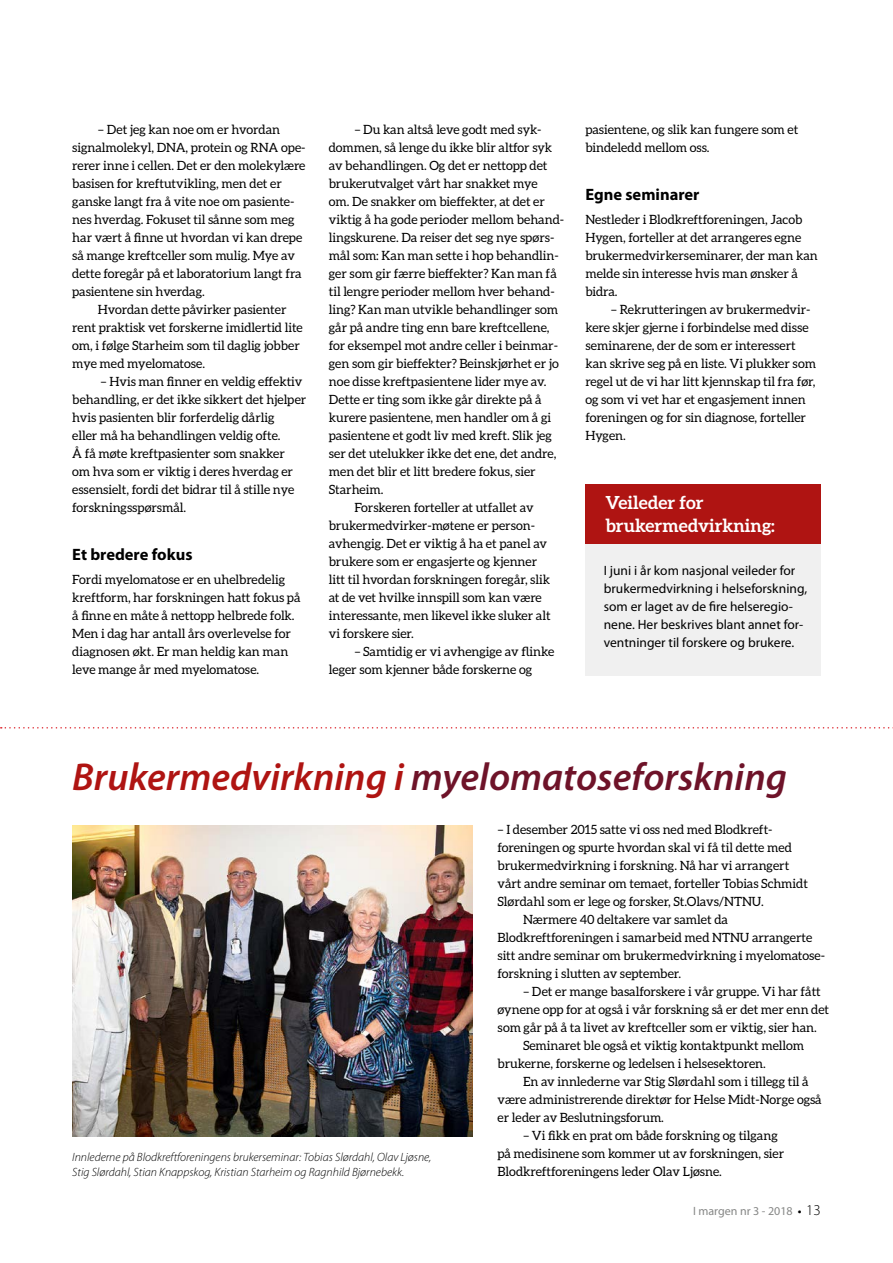
<style>
.page{position:relative;width:893px;height:1263px;background:#fff}
.page>*{position:absolute;margin:0;border:0;box-sizing:border-box;transform-origin:0 0}
.t1{font:italic 600 39px "Myriad Pro";color:#6e1329}
.t2{font:700 18px/22.5px "Aleo";color:#fff}
.t3{font:700 16.5px "Myriad Pro";color:#000}
.t4{font:13.5px/18px "Myriad Pro";color:#000}
.t5{font:12.75px/18px "Aleo";letter-spacing:-.005em;color:#000}
.t6{font:italic 300 12px/15px "Myriad Pro";color:#000}
.t7{font:12px "Myriad Pro";color:#868786}
.s1{color:#af1412}
.s2{font-weight:600;color:#000}
.s3{font-weight:300;font-size:15px;color:#000}
</style>
<div class="page">
<img style="left:72px;top:825px;width:400px;height:311px">
<div style="left:585px;top:489px;width:236px;height:187px;background:#f0f0f0"></div>
<div style="left:585px;top:484px;width:236px;height:59px;background:#af1412"></div>
<svg style="left:1px;top:727px;width:892px;height:1px"></svg>
<p class="t5" style="left:72px;top:120px;width:235px;text-indent:26px">– Det jeg kan noe om er hvordan signalmolekyl, DNA, protein og RNA ope&shy;rerer inne i cellen. Det er den molekylære basisen for kreftutvikling, men det er ganske langt fra å vite noe om pasiente&shy;nes hverdag. Fokuset til sånne som meg har vært å finne ut hvordan vi kan drepe så mange kreftceller som mulig. Mye av dette foregår på et laboratorium langt fra pasientene sin hverdag.</p>
<p class="t5" style="left:72px;top:300px;width:232px;text-indent:26px">Hvordan dette påvirker pasienter rent praktisk vet forskerne imidlertid lite om, i følge Starheim som til daglig jobber mye med myelomatose.</p>
<p class="t5" style="left:72px;top:372px;width:236px;text-indent:28px">– Hvis man finner en veldig effektiv behandling, er det ikke sikkert det hjelper hvis pasienten blir forferdelig dårlig<br>eller må ha behandlingen veldig ofte.<br>Å få møte kreftpasienter som snakker<br>om hva som er viktig i deres hverdag er essensielt, fordi det bidrar til å stille nye forskningsspørsmål.</p>
<p class="t3" style="left:72px;top:545px;width:122px">Et bredere fokus</p>
<p class="t5" style="left:72px;top:570px;width:230px">Fordi myelomatose er en uhelbredelig kreftform, har forskningen hatt fokus på å finne en måte å nettopp helbrede folk.<br>Men i dag har antall års overlevelse for diagnosen økt. Er man heldig kan man leve mange år med myelomatose.</p>
<p class="t5" style="left:354px;top:120px;width:189px">– Du kan altså leve godt med syk-</p>
<p class="t5" style="left:329px;top:138px;width:225px">dommen, så lenge du ikke blir altfor syk</p>
<p class="t5" style="left:329px;top:156px;width:220px">av behandlingen. Og det er nettopp det</p>
<p class="t5" style="left:329px;top:174px;width:211px">brukerutvalget vårt har snakket mye</p>
<p class="t5" style="left:329px;top:192px;width:218px">om. De snakker om bieffekter, at det er</p>
<p class="t5" style="left:329px;top:210px;width:237px">viktig å ha gode perioder mellom behand-</p>
<p class="t5" style="left:329px;top:228px;width:227px">lingskurene. Da reiser det seg nye spørs-</p>
<p class="t5" style="left:329px;top:246px;width:231px">mål som: Kan man sette i hop behandlin-</p>
<p class="t5" style="left:329px;top:264px;width:229px">ger som gir færre bieffekter? Kan man få</p>
<p class="t5" style="left:329px;top:282px;width:227px">til lengre perioder mellom hver behand-</p>
<p class="t5" style="left:329px;top:300px;width:231px">ling? Kan man utvikle behandlinger som</p>
<p class="t5" style="left:329px;top:318px;width:222px">går på andre ting enn bare kreftcellene,</p>
<p class="t5" style="left:329px;top:336px;width:231px">for eksempel mot andre celler i beinmar-</p>
<p class="t5" style="left:329px;top:354px;width:232px">gen som gir bieffekter? Beinskjørhet er jo</p>
<p class="t5" style="left:329px;top:372px;width:219px">noe disse kreftpasientene lider mye av.</p>
<p class="t5" style="left:329px;top:390px;width:214px">Dette er ting som ikke går direkte på å</p>
<p class="t5" style="left:329px;top:408px;width:224px">kurere pasientene, men handler om å gi</p>
<p class="t5" style="left:329px;top:426px;width:225px">pasientene et godt liv med kreft. Slik jeg</p>
<p class="t5" style="left:329px;top:444px;width:229px">ser det utelukker ikke det ene, det andre,</p>
<p class="t5" style="left:329px;top:462px;width:208px">men det blir et litt bredere fokus, sier</p>
<p class="t5" style="left:329px;top:480px;width:56px">Starheim.</p>
<p class="t5" style="left:354px;top:498px;width:181px">Forskeren forteller at utfallet av</p>
<p class="t5" style="left:329px;top:516px;width:208px">brukermedvirker-møtene er person-</p>
<p class="t5" style="left:329px;top:534px;width:220px">avhengig. Det er viktig å ha et panel av</p>
<p class="t5" style="left:329px;top:552px;width:210px">brukere som er engasjerte og kjenner</p>
<p class="t5" style="left:329px;top:570px;width:223px">litt til hvordan forskningen foregår, slik</p>
<p class="t5" style="left:329px;top:588px;width:214px">at de vet hvilke innspill som kan være</p>
<p class="t5" style="left:329px;top:606px;width:223px">interessante, men likevel ikke sluker alt</p>
<p class="t5" style="left:329px;top:624px;width:87px">vi forskere sier.</p>
<p class="t5" style="left:329px;top:642px;width:227px;text-indent:26px">– Samtidig er vi avhengige av flinke leger som kjenner både forskerne og</p>
<p class="t5" style="left:585px;top:120px;width:214px">pasientene, og slik kan fungere som et bindeledd mellom oss.</p>
<p class="t3" style="left:585px;top:185px;width:116px">Egne seminarer</p>
<p class="t5" style="left:585px;top:210px;width:234px">Nestleder i Blodkreftforeningen, Jacob Hygen, forteller at det arrangeres egne brukermedvirkerseminarer, der man kan melde sin interesse hvis man ønsker å bidra.</p>
<p class="t5" style="left:585px;top:300px;width:232px;text-indent:26px">– Rekrutteringen av brukermedvir&shy;kere skjer gjerne i forbindelse med disse seminarene, der de som er interessert kan skrive seg på en liste. Vi plukker som regel ut de vi har litt kjennskap til fra før, og som vi vet har et engasjement innen foreningen og for sin diagnose, forteller Hygen.</p>
<h2 class="t2" style="left:605px;top:491px;width:171px">Veileder for brukermedvirkning:</h2>
<p class="t4" style="left:604px;top:561px;width:205px">I juni i år kom nasjonal veileder for brukermedvirkning i helseforskning, som er laget av de fire helseregio&shy;nene. Her beskrives blant annet for&shy;ventninger til forskere og brukere.</p>
<h1 class="t1" style="left:72px;top:755px;width:716px"><span class="s1">Brukermedvirkning i</span> myelomatoseforskning</h1>
<p class="t6" style="left:72px;top:1150px;width:361px">Innlederne på Blodkreftforeningens brukerseminar: Tobias Slørdahl, Olav Ljøsne,<br>Stig Slørdahl, Stian Knappskog, Kristian Starheim og Ragnhild Bjørnebekk.</p>
<p class="t5" style="left:497px;top:820px;width:277px">– I desember 2015 satte vi oss ned med Blodkreft-</p>
<p class="t5" style="left:497px;top:838px;width:296px">foreningen og spurte hvordan skal vi få til dette med</p>
<p class="t5" style="left:497px;top:856px;width:293px">brukermedvirkning i forskning. Nå har vi arrangert</p>
<p class="t5" style="left:497px;top:874px;width:312px">vårt andre seminar om temaet, forteller Tobias Schmidt</p>
<p class="t5" style="left:497px;top:892px;width:268px">Slørdahl som er lege og forsker, St.Olavs/NTNU.</p>
<p class="t5" style="left:523px;top:910px;width:206px">Nærmere 40 deltakere var samlet da</p>
<p class="t5" style="left:497px;top:928px;width:316px">Blodkreftforeningen i samarbeid med NTNU arrangerte</p>
<p class="t5" style="left:497px;top:946px;width:329px">sitt andre seminar om brukermedvirkning i myelomatose-</p>
<p class="t5" style="left:497px;top:964px;width:185px">forskning i slutten av september.</p>
<p class="t5" style="left:523px;top:982px;width:299px">– Det er mange basalforskere i vår gruppe. Vi har fått</p>
<p class="t5" style="left:497px;top:1000px;width:333px">øynene opp for at også i vår forskning så er det mer enn det</p>
<p class="t5" style="left:497px;top:1018px;width:321px">som går på å ta livet av kreftceller som er viktig, sier han.</p>
<p class="t5" style="left:523px;top:1036px;width:283px">Seminaret ble også et viktig kontaktpunkt mellom</p>
<p class="t5" style="left:497px;top:1054px;width:270px">brukerne, forskerne og ledelsen i helsesektoren.</p>
<p class="t5" style="left:523px;top:1072px;width:287px">En av innlederne var Stig Slørdahl som i tillegg til å</p>
<p class="t5" style="left:497px;top:1090px;width:326px">være administrerende direktør for Helse Midt-Norge også</p>
<p class="t5" style="left:497px;top:1108px;width:168px">er leder av Beslutningsforum.</p>
<p class="t5" style="left:497px;top:1126px;width:288px;text-indent:26px">– Vi fikk en prat om både forskning og tilgang på medisinene som kommer ut av forskningen, sier<br>Blodkreftforeningens leder Olav Ljøsne.</p>
<p class="t7" style="left:693px;top:1204px;width:129px">I margen nr 3 - 2018 <span class="s2">•</span> <span class="s3">13</span></p>
</div>
